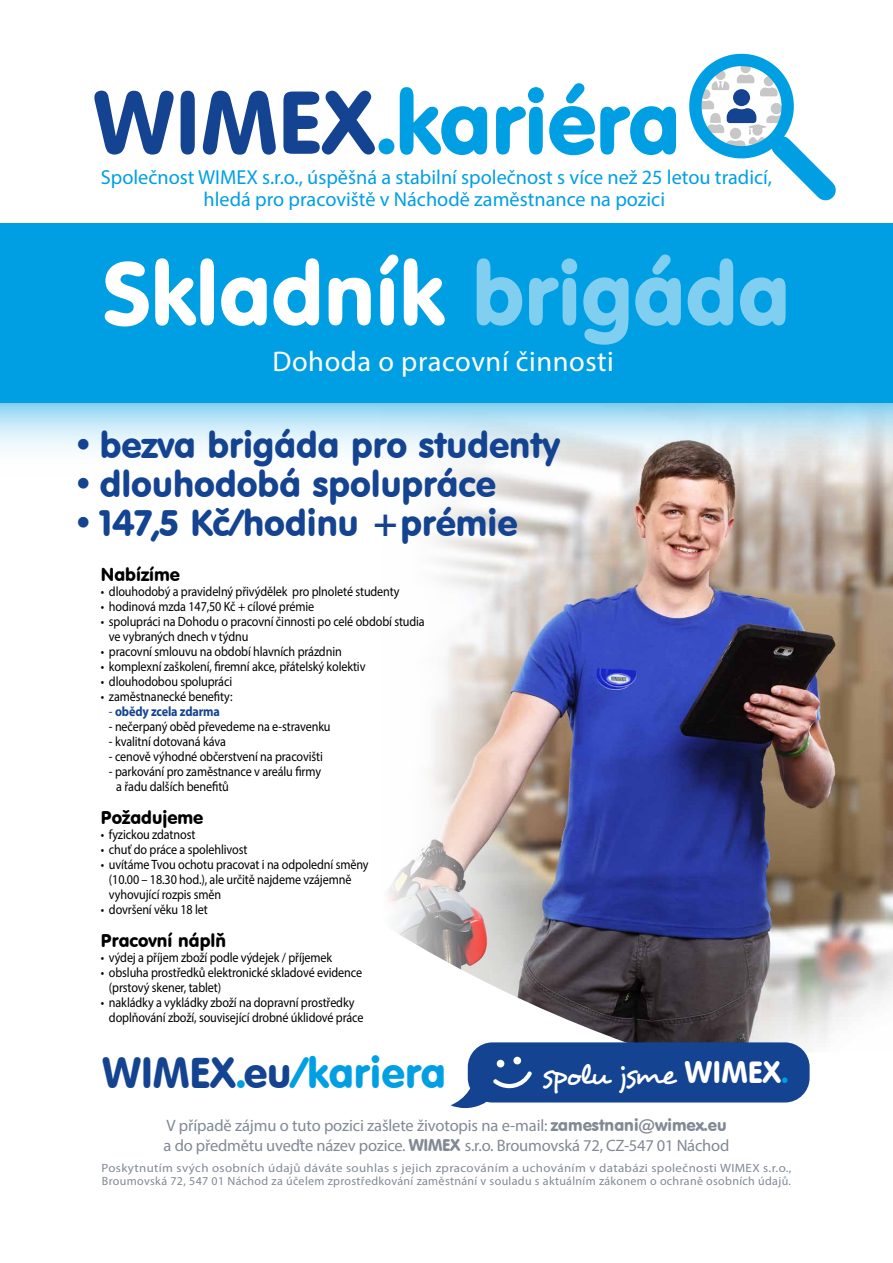
<style>
.page{position:relative;width:893px;height:1263px;background:#fff}
.page>*{position:absolute;margin:0;border:0;box-sizing:border-box;transform-origin:0 0}
.t1{font:87.6px "VAG Rounded BT";letter-spacing:-.01em;color:#009fe3}
.t2{font:87px "VAG Rounded BT";color:#fff}
.t3{font:42px "VAG Rounded BT";color:#009fe3}
.t4{font:36px "VAG Rounded BT";color:#144391}
.t5{font:29.85px "Desyrel";letter-spacing:-.055em;color:#fff}
.t6{font:28.5px "Myriad Pro";letter-spacing:.02em;color:#fff}
.t7{font:20.25px/22.5px "Myriad Pro";color:#009fe3;text-align:center}
.t8{font:18px "VAG Rounded BT";color:#000}
.t9{font:16.5px/19.8px "Myriad Pro";letter-spacing:-.015em;color:#818995}
.t10{font:13.5px/15px "Myriad Pro";letter-spacing:-.01em;color:#000;scale:.9 1}
.t11{font:700 13.5px "Myriad Pro";letter-spacing:-.01em;color:#144391;scale:.9 1}
.t12{font:12px/13.5px "Myriad Pro";letter-spacing:.03em;color:#818995;scale:1.08 1}
.s1{color:#144391}
.s2{color:#80cff1}
.s3{font-weight:400}
.s4{font-family:"VAG Rounded BT"}
.s5{font-family:"VAG Rounded BT";color:#009fe3}
</style>
<div class="page">
<img style="left:624px;top:479px;width:269px;height:565px">
<img style="left:389px;top:479px;width:235px;height:624px">
<svg style="left:689px;top:53px;width:147px;height:148px"></svg>
<svg style="left:0;top:403px;width:893px;height:76px"></svg>
<div style="left:0;top:223px;width:893px;height:180px;background:#009fe3"></div>
<div style="left:468px;top:1042px;width:342px;height:60px;background:#144391;border-radius:25px"></div>
<svg style="left:451px;top:1057px;width:81px;height:51px"></svg>
<h1 class="t1" style="left:94px;top:66px;width:589px"><span class="s1">WIMEX</span>.kariéra</h1>
<h3 class="t7" style="left:101px;top:165px;width:673px">Společnost WIMEX s.r.o., úspěšná a stabilní společnost s více než 25 letou tradicí, hledá pro pracoviště v Náchodě zaměstnance na pozici</h3>
<h2 class="t2" style="left:103px;top:237px;width:689px">Skladník <span class="s2">brigáda</span></h2>
<h3 class="t6" style="left:272px;top:344px;width:343px">Dohoda o pracovní činnosti</h3>
<h3 class="t4" style="left:73px;top:422px;width:489px">• bezva brigáda pro studenty</h3>
<h3 class="t4" style="left:73px;top:461px;width:425px">• dlouhodobá spolupráce</h3>
<h3 class="t4" style="left:73px;top:500px;width:446px">• 147,5 Kč/hodinu +prémie</h3>
<h3 class="t8" style="left:101px;top:563px;width:80px">Nabízíme</h3>
<p class="t10" style="left:101px;top:583px;width:333px">• dlouhodobý a pravidelný přivýdělek pro plnoleté studenty</p>
<p class="t10" style="left:101px;top:598px;width:238px">• hodinová mzda 147,50 Kč + cílové prémie</p>
<p class="t10" style="left:109px;top:613px;width:352px;text-indent:-8px">• spolupráci na Dohodu o pracovní činnosti po celé období studia ve vybraných dnech v týdnu</p>
<p class="t10" style="left:101px;top:643px;width:269px">• pracovní smlouvu na období hlavních prázdnin</p>
<p class="t10" style="left:101px;top:658px;width:295px">• komplexní zaškolení, firemní akce, přátelský kolektiv</p>
<p class="t10" style="left:101px;top:673px;width:147px">• dlouhodobou spolupráci</p>
<p class="t10" style="left:101px;top:688px;width:148px">• zaměstnanecké benefity:</p>
<p class="t11" style="left:109px;top:702px;width:125px"><span class="s3">-</span> obědy zcela zdarma</p>
<p class="t10" style="left:109px;top:718px;width:248px">- nečerpaný oběd převedeme na e-stravenku</p>
<p class="t10" style="left:109px;top:733px;width:132px">- kvalitní dotovaná káva</p>
<p class="t10" style="left:109px;top:748px;width:239px">- cenově výhodné občerstvení na pracovišti</p>
<p class="t10" style="left:116px;top:763px;width:229px;text-indent:-7px">- parkování pro zaměstnance v areálu firmy a řadu dalších benefitů</p>
<h3 class="t8" style="left:101px;top:806px;width:104px">Požadujeme</h3>
<p class="t10" style="left:101px;top:826px;width:106px">• fyzickou zdatnost</p>
<p class="t10" style="left:101px;top:841px;width:164px">• chuť do práce a spolehlivost</p>
<p class="t10" style="left:109px;top:856px;width:290px;text-indent:-8px">• uvítáme Tvou ochotu pracovat i na odpolední směny (10.00 – 18.30 hod.), ale určitě najdeme vzájemně vyhovující rozpis směn</p>
<p class="t10" style="left:101px;top:901px;width:120px">• dovršení věku 18 let</p>
<h3 class="t8" style="left:101px;top:929px;width:127px">Pracovní náplň</h3>
<p class="t10" style="left:101px;top:949px;width:258px">• výdej a příjem zboží podle výdejek / příjemek</p>
<p class="t10" style="left:109px;top:964px;width:283px;text-indent:-8px">• obsluha prostředků elektronické skladové evidence (prstový skener, tablet)</p>
<p class="t10" style="left:109px;top:994px;width:284px;text-indent:-8px">• nakládky a vykládky zboží na dopravní prostředky doplňování zboží, související drobné úklidové práce</p>
<h3 class="t3" style="left:102px;top:1046px;width:345px"><span class="s1">WIMEX</span>.<span class="s1">eu</span>/kariera</h3>
<h3 class="t5" style="left:542px;top:1056px;width:248px">spolu jsme <span class="s4">WIMEX</span><span class="s5">.</span></h3>
<p class="t9" style="left:164px;top:1115px;width:567px">V případě zájmu o tuto pozici zašlete životopis na e-mail: <span class="s4">zamestnani@wimex.eu </span>a do předmětu uveďte název pozice. <span class="s4">WIMEX</span> s.r.o. Broumovská 72, CZ-547 01 Náchod</p>
<p class="t12" style="left:101px;top:1161px;width:641px">Poskytnutím svých osobních údajů dáváte souhlas s jejich zpracováním a uchováním v databázi společnosti WIMEX s.r.o.,<br>Broumovská 72, 547 01 Náchod za účelem zprostředkování zaměstnání v souladu s aktuálním zákonem o ochraně osobních údajů.</p>
</div>
